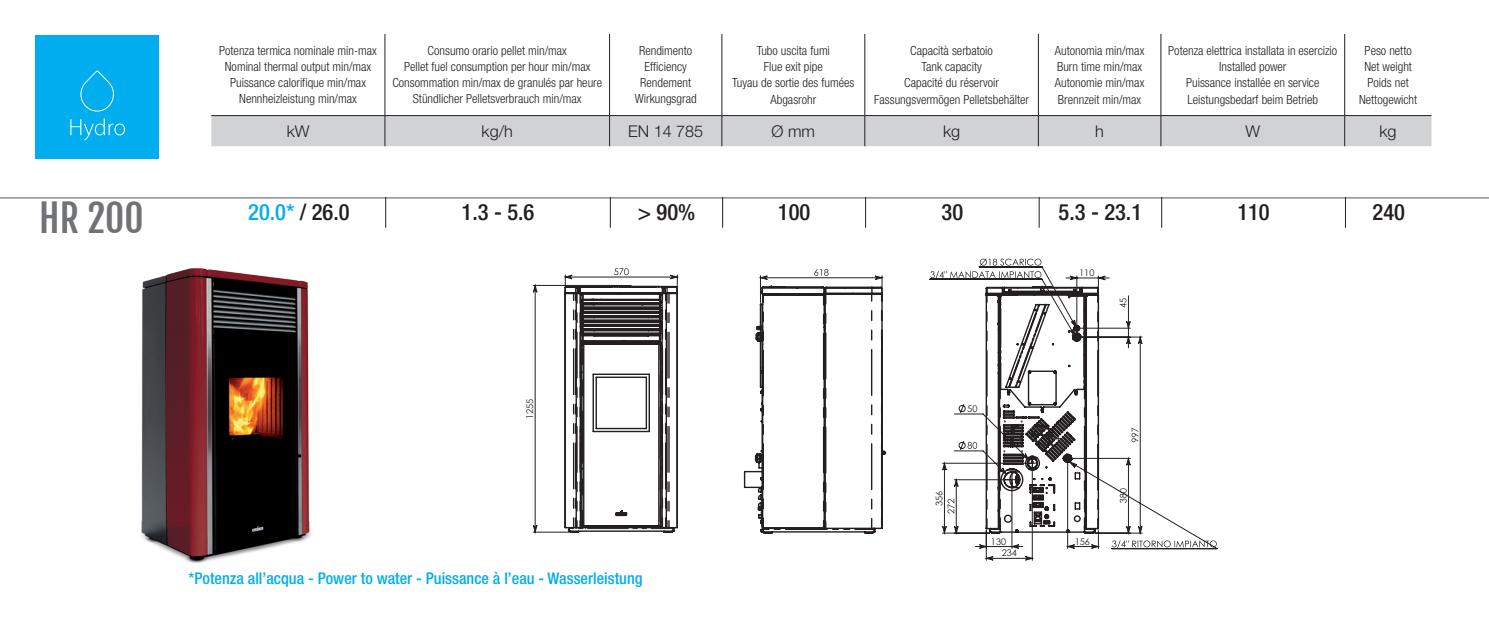
<style>
.page{position:relative;width:1489px;height:638px;background:#fff}
.page>*{position:absolute;margin:0;border:0;box-sizing:border-box;transform-origin:0 0}
.t1{font:37.5px "Fjalla One";color:#717275}
.t2{font:500 condensed 22.5px "Helvetica Neue LT Std";color:#231f20}
.t3{font:500 condensed 22.5px "Helvetica Neue LT Std";color:#00aeef}
.t4{font:500 condensed 16.25px "Helvetica Neue LT Std";color:#00aeef}
.t5{font:300 16.25px "Helvetica Neue LT Std";color:#231f20}
.t6{font:300 condensed 12.5px/16.2px "Helvetica Neue LT Std";color:#231f20;text-align:center}
.t7{font:9.25px "Century Gothic";color:#231f20}
.s1{color:#231f20}
</style>
<div class="page">
<div style="left:35px;top:35px;width:124px;height:124px;background:#00aeef"></div>
<svg style="left:70px;top:118px;width:55px;height:22px"></svg>
<svg style="left:80px;top:70px;width:34px;height:42px"></svg>
<hr style="left:0;top:197px;width:1488px;height:1px;background:#57585a">
<hr style="left:385px;top:197px;width:1px;height:31px;background:#231f20">
<hr style="left:610px;top:197px;width:1px;height:31px;background:#231f20">
<hr style="left:722px;top:197px;width:1px;height:31px;background:#231f20">
<hr style="left:865px;top:197px;width:1px;height:31px;background:#231f20">
<hr style="left:1344px;top:197px;width:1px;height:31px;background:#231f20">
<div style="left:211px;top:116px;width:1220px;height:30px;background:#d1d2d4"></div>
<hr style="left:211px;top:115px;width:174px;height:1px;background:#231f20">
<hr style="left:385px;top:115px;width:224px;height:1px;background:#231f20">
<hr style="left:609px;top:115px;width:112px;height:1px;background:#231f20">
<hr style="left:721px;top:115px;width:143px;height:1px;background:#231f20">
<hr style="left:864px;top:115px;width:174px;height:1px;background:#231f20">
<hr style="left:1038px;top:115px;width:122px;height:1px;background:#231f20">
<hr style="left:1160px;top:115px;width:184px;height:1px;background:#231f20">
<hr style="left:1344px;top:115px;width:87px;height:1px;background:#231f20">
<hr style="left:384px;top:34px;width:1px;height:81px;background:#231f20">
<hr style="left:609px;top:34px;width:1px;height:81px;background:#231f20">
<hr style="left:384px;top:116px;width:1px;height:30px;background:#231f20">
<hr style="left:609px;top:116px;width:1px;height:30px;background:#231f20">
<hr style="left:721px;top:34px;width:1px;height:81px;background:#231f20">
<hr style="left:864px;top:34px;width:1px;height:81px;background:#231f20">
<hr style="left:721px;top:116px;width:1px;height:30px;background:#231f20">
<hr style="left:864px;top:116px;width:1px;height:30px;background:#231f20">
<hr style="left:1037px;top:34px;width:1px;height:81px;background:#231f20">
<hr style="left:1160px;top:34px;width:1px;height:81px;background:#231f20">
<hr style="left:1037px;top:116px;width:1px;height:30px;background:#231f20">
<hr style="left:1160px;top:116px;width:1px;height:30px;background:#231f20">
<hr style="left:1344px;top:34px;width:1px;height:81px;background:#231f20">
<hr style="left:1344px;top:116px;width:1px;height:30px;background:#231f20">
<img style="left:141px;top:268px;width:170px;height:295px">
<hr style="left:533px;top:285px;width:86px;height:1px;background:#231f20">
<hr style="left:533px;top:532px;width:39px;height:1px;background:#231f20">
<svg style="left:533px;top:285px;width:4px;height:247px"></svg>
<svg style="left:563px;top:268px;width:116px;height:265px"></svg>
<svg style="left:743px;top:269px;width:143px;height:265px"></svg>
<svg style="left:937px;top:197px;width:261px;height:31px"></svg>
<svg style="left:929px;top:275px;width:288px;height:285px"></svg>
<svg style="left:986px;top:556px;width:46px;height:4px"></svg>
<svg style="left:1126px;top:321px;width:4px;height:16px"></svg>
<svg style="left:1105px;top:337px;width:36px;height:196px"></svg>
<svg style="left:930px;top:258px;width:175px;height:292px"></svg>
<p class="t6" style="left:219px;top:42px;width:159px">Potenza termica nominale min-max<br>Nominal thermal output min/max<br>Puissance calorifique min/max<br>Nennheizleistung min/max</p>
<p class="t6" style="left:392px;top:42px;width:211px">Consumo orario pellet min/max<br>Pellet fuel consumption per hour min/max Consommation min/max de granulés par heure Stündlicher Pelletsverbrauch min/max</p>
<p class="t6" style="left:634px;top:42px;width:63px">Rendimento<br>Efficiency<br>Rendement<br>Wirkungsgrad</p>
<p class="t6" style="left:732px;top:42px;width:124px">Tubo uscita fumi<br>Flue exit pipe<br>Tuyau de sortie des fumées<br>Abgasrohr</p>
<p class="t6" style="left:874px;top:42px;width:156px">Capacità serbatoio<br>Tank capacity<br>Capacité du réservoir<br>Fassungsvermögen Pelletsbehälter</p>
<p class="t6" style="left:1054px;top:42px;width:91px;text-align:left">Autonomia min/max<br>Burn time min/max<br>Autonomie min/max<br>Brennzeit min/max</p>
<p class="t6" style="left:1168px;top:42px;width:171px">Potenza elettrica installata in esercizio<br>Installed power<br>Puissance installée en service<br>Leistungsbedarf beim Betrieb</p>
<p class="t6" style="left:1358px;top:42px;width:60px">Peso netto<br>Net weight<br>Poids net<br>Nettogewicht</p>
<h3 class="t5" style="left:287px;top:121px;width:24px">kW</h3>
<h3 class="t5" style="left:481px;top:121px;width:33px">kg/h</h3>
<h3 class="t5" style="left:628px;top:121px;width:77px">EN 14 785</h3>
<h3 class="t5" style="left:771px;top:121px;width:45px">Ø mm</h3>
<h3 class="t5" style="left:943px;top:121px;width:19px">kg</h3>
<h3 class="t5" style="left:1095px;top:121px;width:10px">h</h3>
<h3 class="t5" style="left:1245px;top:121px;width:16px">W</h3>
<h3 class="t5" style="left:1379px;top:121px;width:19px">kg</h3>
<h1 class="t1" style="left:39px;top:195px;width:106px">HR 200</h1>
<h2 class="t3" style="left:248px;top:199px;width:103px">20.0* <span class="s1">/ 26.0</span></h2>
<h2 class="t2" style="left:461px;top:199px;width:74px">1.3 - 5.6</h2>
<h2 class="t2" style="left:637px;top:199px;width:59px">&gt; 90%</h2>
<h2 class="t2" style="left:777px;top:199px;width:34px">100</h2>
<h2 class="t2" style="left:941px;top:199px;width:23px">30</h2>
<h2 class="t2" style="left:1058px;top:199px;width:85px">5.3 - 23.1</h2>
<h2 class="t2" style="left:1237px;top:199px;width:34px">110</h2>
<h2 class="t2" style="left:1372px;top:199px;width:34px">240</h2>
<p class="t7" style="left:524px;top:419px;width:22px;rotate:-90deg">1255</p>
<h3 class="t4" style="left:188px;top:569px;width:455px">*Potenza all’acqua - Power to water - Puissance à l’eau - Wasserleistung</h3>
<p class="t7" style="left:967px;top:403px;width:12px">50</p>
<p class="t7" style="left:933px;top:506px;width:17px;rotate:-90deg">356</p>
<p class="t7" style="left:990px;top:535px;width:17px">130</p>
<p class="t7" style="left:1001px;top:547px;width:17px">234</p>
<p class="t7" style="left:1079px;top:267px;width:17px">110</p>
<p class="t7" style="left:1117px;top:308px;width:12px;rotate:-90deg">45</p>
<p class="t7" style="left:1074px;top:535px;width:17px">156</p>
</div>
